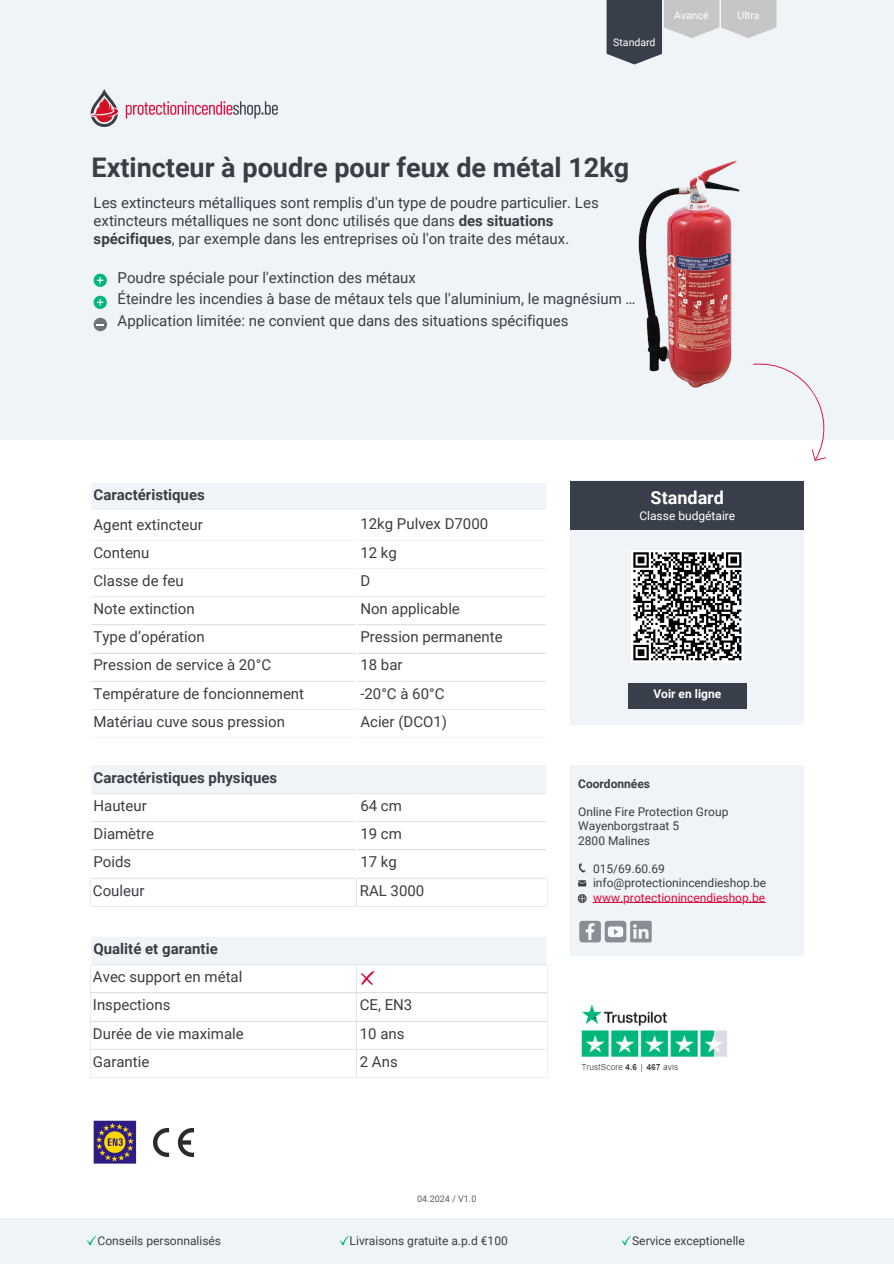
<style>
.page{position:relative;width:894px;height:1264px;background:#fff}
.page>*{position:absolute;margin:0;border:0;box-sizing:border-box;transform-origin:0 0}
.t1{font:700 27px "Roboto";color:#393e44}
.t2{font:700 18px "Roboto";color:#fff}
.t3{font:15px/18px "Roboto";color:#393e44}
.t4{font:700 15px "Roboto";color:#393e44}
.t5{font:12px/14.2px "Roboto";color:#393e44}
.t6{font:12px "Roboto";color:#dc0a3a}
.t7{font:12px "Roboto";color:#fff}
.t8{font:700 12px "Roboto";color:#393e44}
.t9{font:700 12px "Roboto";color:#fff}
.t10{font:10.5px "Roboto";color:#fff}
.t11{font:9px "Roboto";color:#393e44}
.s1{font-weight:700}
</style>
<div class="page">
<div style="left:0;top:0;width:893px;height:440px;background:#eff4f9"></div>
<img style="left:638px;top:160px;width:102px;height:228px">
<div style="left:570px;top:480px;width:233px;height:244px;background:#eff4f9"></div>
<div style="left:570px;top:481px;width:233px;height:48px;background:#393e4b"></div>
<div style="left:720px;top:0;width:56px;height:38px;background:#c6c6c6"></div>
<div style="left:663px;top:0;width:56px;height:38px;background:#c6c6c6"></div>
<svg style="left:606px;top:0;width:56px;height:64px;background:#484d59"></svg>
<svg style="left:753px;top:363px;width:74px;height:98px"></svg>
<svg style="left:91px;top:483px;width:455px;height:481px"></svg>
<svg style="left:90px;top:878px;width:1px;height:27px"></svg>
<svg style="left:356px;top:878px;width:1px;height:27px"></svg>
<hr style="left:91px;top:540px;width:455px;height:1px;background:#eff4f9">
<hr style="left:91px;top:568px;width:455px;height:1px;background:#eff4f9">
<hr style="left:91px;top:596px;width:455px;height:1px;background:#eff4f9">
<hr style="left:91px;top:624px;width:455px;height:1px;background:#eff4f9">
<hr style="left:91px;top:652px;width:455px;height:1px;background:#eff4f9">
<hr style="left:91px;top:680px;width:455px;height:1px;background:#eff4f9">
<hr style="left:91px;top:708px;width:455px;height:2px;background:#eff4f9">
<hr style="left:91px;top:737px;width:455px;height:1px;background:#eff4f9">
<hr style="left:91px;top:765px;width:455px;height:1px;background:#eff4f9">
<hr style="left:91px;top:793px;width:455px;height:1px;background:#eff4f9">
<hr style="left:91px;top:821px;width:455px;height:1px;background:#eff4f9">
<hr style="left:91px;top:849px;width:455px;height:1px;background:#eff4f9">
<hr style="left:91px;top:877px;width:455px;height:1px;background:#eff4f9">
<hr style="left:91px;top:905px;width:455px;height:1px;background:#eff4f9">
<hr style="left:91px;top:964px;width:455px;height:1px;background:#eff4f9">
<hr style="left:91px;top:992px;width:455px;height:1px;background:#eff4f9">
<hr style="left:91px;top:1020px;width:455px;height:1px;background:#eff4f9">
<hr style="left:91px;top:1048px;width:455px;height:1px;background:#eff4f9">
<hr style="left:90px;top:1076px;width:457px;height:1px;background:#eff4f9">
<hr style="left:356px;top:512px;width:2px;height:254px;background:#fff">
<hr style="left:356px;top:793px;width:2px;height:85px;background:#fff">
<hr style="left:356px;top:905px;width:2px;height:29px;background:#fff">
<hr style="left:89px;top:510px;width:459px;height:2px;background:#fff">
<hr style="left:89px;top:934px;width:459px;height:2px;background:#fff">
<img style="left:89px;top:89px;width:188px;height:37px">
<svg style="left:94px;top:274px;width:13px;height:13px"></svg>
<svg style="left:94px;top:296px;width:13px;height:13px"></svg>
<div style="left:570px;top:765px;width:233px;height:190px;background:#eff4f9"></div>
<svg style="left:579px;top:920px;width:21px;height:22px"></svg>
<div style="left:604px;top:920px;width:22px;height:22px;background:#898e94;border-radius:3px"></div>
<svg style="left:607px;top:926px;width:16px;height:11px"></svg>
<svg style="left:630px;top:920px;width:21px;height:22px"></svg>
<svg style="left:578px;top:863px;width:7px;height:9px"></svg>
<svg style="left:578px;top:880px;width:8px;height:6px"></svg>
<svg style="left:577px;top:894px;width:9px;height:9px"></svg>
<img style="left:581px;top:1004px;width:146px;height:68px">
<div style="left:628px;top:682px;width:118px;height:26px;background:#393e4b"></div>
<svg style="left:94px;top:318px;width:13px;height:13px"></svg>
<svg style="left:631px;top:551px;width:112px;height:110px"></svg>
<hr style="left:593px;top:902px;width:172px;height:1px;background:#dc0a3a">
<img style="left:93px;top:1120px;width:44px;height:43px">
<img style="left:153px;top:1128px;width:40px;height:28px">
<svg style="left:361px;top:971px;width:13px;height:13px"></svg>
<div style="left:0;top:1217px;width:893px;height:46px;background:#eff4f9"></div>
<svg style="left:87px;top:1235px;width:9px;height:10px"></svg>
<svg style="left:339px;top:1236px;width:9px;height:9px"></svg>
<svg style="left:621px;top:1236px;width:9px;height:9px"></svg>
<p class="t10" style="left:613px;top:36px;width:44px">Standard</p>
<p class="t10" style="left:674px;top:9px;width:36px">Avancé</p>
<h5 class="t10" style="left:737px;top:9px;width:24px">Ultra</h5>
<h4 class="t1" style="left:91px;top:152px;width:539px">Extincteur à poudre pour feux de métal 12kg</h4>
<p class="t3" style="left:94px;top:194px;width:506px">Les extincteurs métalliques sont remplis d'un type de poudre particulier. Les extincteurs métalliques ne sont donc utilisés que dans <span class="s1">des situations spécifiques</span>, par exemple dans les entreprises où l'on traite des métaux.</p>
<p class="t3" style="left:117px;top:268px;width:300px">Poudre spéciale pour l'extinction des métaux</p>
<p class="t3" style="left:117px;top:290px;width:519px">Éteindre les incendies à base de métaux tels que l'aluminium, le magnésium …</p>
<p class="t3" style="left:117px;top:312px;width:452px">Application limitée: ne convient que dans des situations spécifiques</p>
<h1 class="t4" style="left:93px;top:486px;width:113px">Caractéristiques</h1>
<h2 class="t3" style="left:93px;top:516px;width:111px">Agent extincteur</h2>
<p class="t3" style="left:360px;top:515px;width:129px">12kg Pulvex D7000</p>
<p class="t3" style="left:93px;top:544px;width:57px">Contenu</p>
<h2 class="t3" style="left:360px;top:544px;width:38px">12 kg</h2>
<p class="t3" style="left:93px;top:572px;width:92px">Classe de feu</p>
<p class="t3" style="left:360px;top:572px;width:11px">D</p>
<p class="t3" style="left:93px;top:600px;width:103px">Note extinction</p>
<p class="t3" style="left:360px;top:600px;width:101px">Non applicable</p>
<p class="t3" style="left:93px;top:628px;width:113px">Type d’opération</p>
<p class="t3" style="left:360px;top:628px;width:144px">Pression permanente</p>
<p class="t3" style="left:93px;top:656px;width:179px">Pression de service à 20°C</p>
<p class="t3" style="left:360px;top:656px;width:44px">18 bar</p>
<p class="t3" style="left:93px;top:684px;width:212px">Température de foncionnement</p>
<p class="t3" style="left:360px;top:684px;width:86px">-20°C à 60°C</p>
<p class="t3" style="left:93px;top:712px;width:193px">Matériau cuve sous pression</p>
<p class="t3" style="left:360px;top:712px;width:88px">Acier (DCO1)</p>
<p class="t4" style="left:93px;top:769px;width:185px">Caractéristiques physiques</p>
<p class="t3" style="left:93px;top:797px;width:55px">Hauteur</p>
<p class="t3" style="left:360px;top:797px;width:43px">64 cm</p>
<p class="t3" style="left:93px;top:825px;width:62px">Diamètre</p>
<p class="t3" style="left:360px;top:825px;width:43px">19 cm</p>
<p class="t3" style="left:93px;top:853px;width:39px">Poids</p>
<p class="t3" style="left:360px;top:853px;width:38px">17 kg</p>
<p class="t3" style="left:93px;top:881px;width:53px">Couleur</p>
<p class="t3" style="left:360px;top:881px;width:66px">RAL 3000</p>
<p class="t4" style="left:93px;top:939px;width:126px">Qualité et garantie</p>
<p class="t3" style="left:93px;top:968px;width:151px">Avec support en métal</p>
<p class="t3" style="left:93px;top:996px;width:79px">Inspections</p>
<p class="t3" style="left:360px;top:996px;width:54px">CE, EN3</p>
<p class="t3" style="left:93px;top:1024px;width:152px">Durée de vie maximale</p>
<p class="t3" style="left:360px;top:1024px;width:46px">10 ans</p>
<p class="t3" style="left:93px;top:1052px;width:58px">Garantie</p>
<p class="t3" style="left:360px;top:1052px;width:39px">2 Ans</p>
<p class="t11" style="left:417px;top:1193px;width:61px">04.2024 / V1.0</p>
<h5 class="t2" style="left:650px;top:487px;width:75px">Standard</h5>
<h5 class="t7" style="left:639px;top:509px;width:97px">Classe budgétaire</h5>
<h3 class="t9" style="left:653px;top:687px;width:69px">Voir en ligne</h3>
<p class="t8" style="left:578px;top:776px;width:73px">Coordonnées</p>
<p class="t5" style="left:578px;top:805px;width:152px">Online Fire Protection Group<br>Wayenborgstraat 5<br>2800 Malines</p>
<p class="t5" style="left:593px;top:862px;width:73px">015/69.60.69</p>
<p class="t5" style="left:593px;top:876px;width:175px">info@protectionincendieshop.be</p>
<p class="t6" style="left:593px;top:890px;width:173px">www.protectionincendieshop.be</p>
<p class="t5" style="left:97px;top:1233px;width:125px">Conseils personnalisés</p>
<p class="t5" style="left:349px;top:1233px;width:160px">Livraisons gratuite a.p.d €100</p>
<p class="t5" style="left:632px;top:1233px;width:114px">Service exceptionelle</p>
</div>
